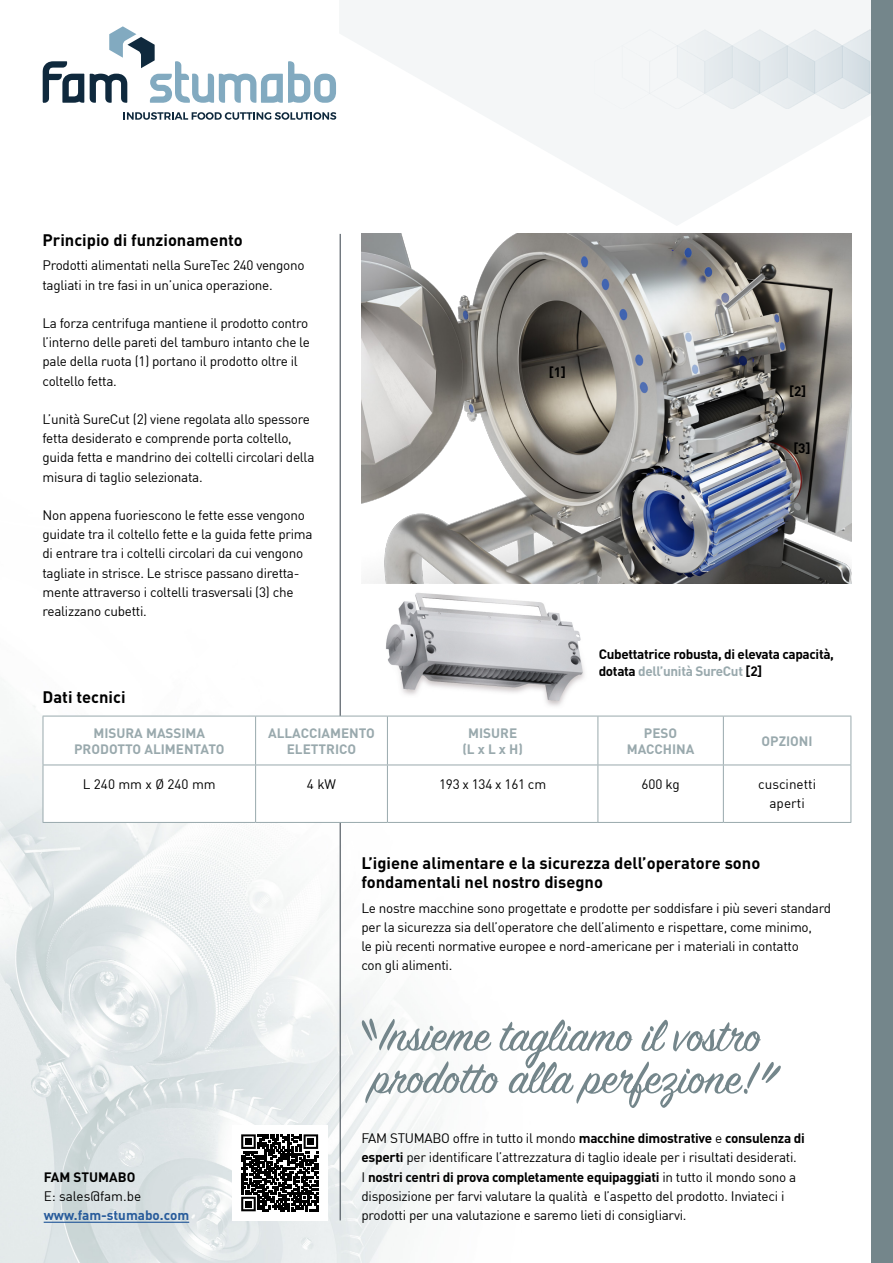
<style>
.page{position:relative;width:893px;height:1263px;background:#fff}
.page>*{position:absolute;margin:0;border:0;box-sizing:border-box;transform-origin:0 0}
.Titel{font:700 16.5px/19.2px "DIN";color:#000}
.Txt{font:13.5px/19.2px "DIN";letter-spacing:-.02em;color:#000}
.t1{font:700 13.5px/16.5px "DIN";color:#99a9ad;text-align:center}
.Txt-2{font:700 13.5px/17.2px "DIN";letter-spacing:-.025em;color:#000}
.Txt-3{font:13.5px/19.2px "DIN";color:#000;text-align:center}
.t2{font:700 13.5px "DIN";color:#275b9b}
.Paragraph_Style_1{font:13.5px "DIN";color:#000}
.Txt-4{font:700 13.5px "DIN";color:#000}
.s1{color:#99a9ad}
.s2{font-weight:700}
</style>
<div class="page">
<img style="left:0;top:69px;width:872px;height:1194px">
<svg style="left:339px;top:0;width:533px;height:226px;fill:#f4f6f7"></svg>
<img style="left:594px;top:27px;width:278px;height:81px">
<div style="left:872px;top:0;width:21px;height:1263px;background:#74868b"></div>
<hr style="left:340px;top:234px;width:1px;height:986px;background:#343e47">
<div style="left:232px;top:1125px;width:95px;height:95px;background:#fff"></div>
<svg style="left:43px;top:61px;width:41px;height:42px"></svg>
<svg style="left:90px;top:26px;width:246px;height:77px"></svg>
<svg style="left:124px;top:112px;width:212px;height:8px"></svg>
<hr style="left:44px;top:1222px;width:145px;height:1px;background:#275b9b">
<svg style="left:361px;top:1018px;width:420px;height:90px"></svg>
<img style="left:361px;top:234px;width:490px;height:349px">
<svg style="left:241px;top:1134px;width:77px;height:77px"></svg>
<div style="left:245px;top:1138px;width:7px;height:7px;background:#000"></div>
<div style="left:308px;top:1138px;width:6px;height:7px;background:#000"></div>
<div style="left:245px;top:1201px;width:7px;height:6px;background:#000"></div>
<svg style="left:44px;top:717px;width:806px;height:48px"></svg>
<svg style="left:44px;top:766px;width:806px;height:56px"></svg>
<hr style="left:43px;top:716px;width:213px;height:1px;background:#99a9ad">
<hr style="left:43px;top:716px;width:1px;height:49px;background:#99a9ad">
<hr style="left:256px;top:716px;width:131px;height:1px;background:#99a9ad">
<hr style="left:255px;top:716px;width:1px;height:49px;background:#99a9ad">
<hr style="left:387px;top:716px;width:211px;height:1px;background:#99a9ad">
<hr style="left:387px;top:716px;width:1px;height:49px;background:#99a9ad">
<hr style="left:598px;top:716px;width:125px;height:1px;background:#99a9ad">
<hr style="left:597px;top:716px;width:1px;height:49px;background:#99a9ad">
<hr style="left:723px;top:716px;width:128px;height:1px;background:#99a9ad">
<hr style="left:723px;top:716px;width:1px;height:49px;background:#99a9ad">
<hr style="left:850px;top:716px;width:1px;height:49px;background:#99a9ad">
<hr style="left:43px;top:765px;width:213px;height:1px;background:#99a9ad">
<hr style="left:43px;top:765px;width:1px;height:57px;background:#99a9ad">
<hr style="left:256px;top:765px;width:131px;height:1px;background:#99a9ad">
<hr style="left:255px;top:765px;width:1px;height:57px;background:#99a9ad">
<hr style="left:387px;top:765px;width:211px;height:1px;background:#99a9ad">
<hr style="left:387px;top:765px;width:1px;height:57px;background:#99a9ad">
<hr style="left:598px;top:765px;width:125px;height:1px;background:#99a9ad">
<hr style="left:597px;top:765px;width:1px;height:57px;background:#99a9ad">
<hr style="left:723px;top:765px;width:128px;height:1px;background:#99a9ad">
<hr style="left:723px;top:765px;width:1px;height:57px;background:#99a9ad">
<hr style="left:850px;top:765px;width:1px;height:57px;background:#99a9ad">
<hr style="left:43px;top:822px;width:213px;height:1px;background:#99a9ad">
<hr style="left:256px;top:822px;width:131px;height:1px;background:#99a9ad">
<hr style="left:387px;top:822px;width:211px;height:1px;background:#99a9ad">
<hr style="left:598px;top:822px;width:125px;height:1px;background:#99a9ad">
<hr style="left:723px;top:822px;width:128px;height:1px;background:#99a9ad">
<img style="left:361px;top:585px;width:237px;height:128px">
<p class="Titel" style="left:43px;top:229px;width:202px">Principio di funzionamento</p>
<p class="Txt" style="left:43px;top:256px;width:264px">Prodotti alimentati nella SureTec 240 vengono tagliati in tre fasi in un’unica operazione.</p>
<p class="Txt" style="left:43px;top:313px;width:269px">La forza centrifuga mantiene il prodotto contro l’interno delle pareti del tamburo intanto che le pale della ruota (1) portano il prodotto oltre il coltello fetta.</p>
<p class="Txt" style="left:43px;top:409px;width:273px">L’unità SureCut (2) viene regolata allo spessore fetta desiderato e comprende porta coltello, guida fetta e mandrino dei coltelli circolari della misura di taglio selezionata.</p>
<p class="Txt" style="left:43px;top:505px;width:272px">Non appena fuoriescono le fette esse vengono guidate tra il coltello fette e la guida fette prima di entrare tra i coltelli circolari da cui vengono tagliate in strisce. Le strisce passano diretta&shy;mente attraverso i coltelli trasversali (3) che realizzano cubetti.</p>
<p class="Titel" style="left:43px;top:686px;width:85px">Dati tecnici</p>
<p class="Txt-2" style="left:549px;top:362px;width:18px">[1]</p>
<p class="Txt-2" style="left:789px;top:382px;width:18px">[2]</p>
<p class="Txt-2" style="left:793px;top:439px;width:18px">[3]</p>
<p class="Txt-2" style="left:599px;top:645px;width:237px">Cubettatrice robusta, di elevata capacità, dotata <span class="s1">dell’unità SureCut</span> [2]</p>
<p class="t1" style="left:74px;top:724px;width:152px">MISURA MASSIMA<br>PRODOTTO ALIMENTATO</p>
<p class="t1" style="left:268px;top:724px;width:108px">ALLACCIAMENTO<br>ELETTRICO</p>
<p class="t1" style="left:462px;top:724px;width:62px">MISURE (L x L x H)</p>
<p class="t1" style="left:627px;top:724px;width:69px">PESO<br>MACCHINA</p>
<p class="t1" style="left:762px;top:732px;width:53px">OPZIONI</p>
<p class="Paragraph_Style_1" style="left:83px;top:776px;width:134px">L 240 mm x Ø 240 mm</p>
<p class="Txt" style="left:307px;top:774px;width:31px">4 kW</p>
<p class="Txt" style="left:439px;top:774px;width:109px">193 x 134 x 161 cm</p>
<p class="Txt" style="left:642px;top:774px;width:40px">600 kg</p>
<p class="Txt-3" style="left:758px;top:774px;width:60px">cuscinetti aperti</p>
<p class="Txt-4" style="left:44px;top:1168px;width:93px">FAM STUMABO</p>
<p class="Txt-3" style="left:44px;top:1186px;width:99px">E: sales@fam.be</p>
<p class="t2" style="left:44px;top:1207px;width:147px">www.fam-stumabo.com</p>
<p class="Titel" style="left:361px;top:852px;width:400px">L’igiene alimentare e la sicurezza dell’operatore sono fondamentali nel nostro disegno</p>
<p class="Txt" style="left:361px;top:898px;width:471px">Le nostre macchine sono progettate e prodotte per soddisfare i più severi standard per la sicurezza sia dell’operatore che dell’alimento e rispettare, come minimo,<br>le più recenti normative europee e nord-americane per i materiali in contatto<br>con gli alimenti.</p>
<p class="Txt" style="left:361px;top:1128px;width:445px">FAM STUMABO offre in tutto il mondo <span class="s2">macchine dimostrative</span> e <span class="s2">consulenza di esperti</span> per identificare l’attrezzatura di taglio ideale per i risultati desiderati.<br>I <span class="s2">nostri centri di prova completamente equipaggiati</span> in tutto il mondo sono a disposizione per farvi valutare la qualità e l’aspetto del prodotto. Inviateci i prodotti per una valutazione e saremo lieti di consigliarvi.</p>
</div>
